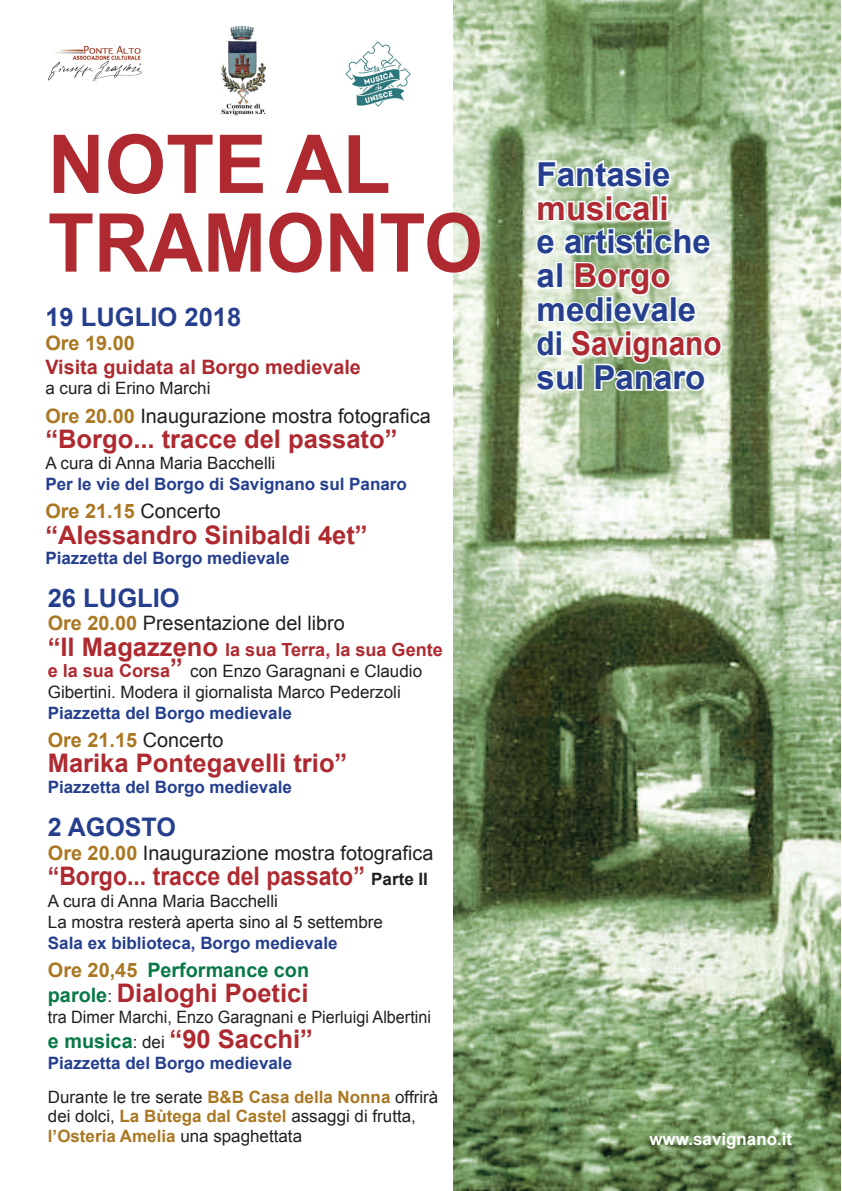
<style>
.page{position:relative;width:842px;height:1191px;background:#fff}
.page>*{position:absolute;margin:0;border:0;box-sizing:border-box;transform-origin:0 0}
.t1{font:700 81.2px/78.7px "Arial";color:#ae2a30}
.t2{font:700 33px/33.9px "Arial";color:#253f8e}
.t3{font:700 33px "Arial";color:#ae2a30}
.t4{font:700 25.6px "Arial";color:#ae2a30}
.t5{font:700 25.6px "Arial";color:#ae2a30;scale:.9 1}
.t6{font:700 25.6px "Arial";color:#253f8e}
.t7{font:19.9px "Arial";color:#231f20}
.t8{font:700 19.9px "Arial";color:#a72}
.t9{font:700 19.8px "Arial";color:#ae2a30}
.t10{font:700 19.8px "Arial";color:#087846}
.t11{font:700 18.1px "Arial";color:#ae2a30}
.t12{font:17px/21.1px "Arial";color:#231f20}
.t13{font:700 17px/33.8px "Arial";color:#253f8e}
.t14{font:17px "Arial";color:#231f20;scale:.95 1}
.t15{font:700 17px "Arial";color:#fff}
.s1{font-weight:700;color:#a72}
.s2{font-weight:400;color:#231f20}
.s3{font-size:25.6px}
.s4{font-weight:700;font-size:18.1px;color:#ae2a30}
.s5{font-weight:700;font-size:25.6px;color:#ae2a30}
.s6{font-size:17px;color:#231f20}
.s7{font-size:19.9px;color:#a72}
.s8{font-size:19.8px;color:#087846}
.s9{font-weight:400;font-size:17px;color:#231f20}
.s10{color:#a72}
.s11{color:#ae2a30}
</style>
<div class="page">
<img style="left:453px;top:0;width:387px;height:1191px">
<img style="left:221px;top:25px;width:45px;height:91px">
<img style="left:48px;top:45px;width:94px;height:37px">
<img style="left:345px;top:42px;width:65px;height:65px">
<svg style="left:533px;top:157px;width:191px;height:237px"></svg>
<h1 class="t1" style="left:48px;top:127px;width:436px">NOTE AL<br>TRAMONTO</h1>
<h3 class="t6" style="left:45px;top:300px;width:197px">19 LUGLIO 2018</h3>
<p class="t8" style="left:45px;top:330px;width:91px">Ore 19.00</p>
<p class="t9" style="left:45px;top:354px;width:317px">Visita guidata al Borgo medievale</p>
<p class="t12" style="left:45px;top:378px;width:167px">a cura di Erino Marchi</p>
<p class="t7" style="left:45px;top:402px;width:387px"><span class="s1">Ore 20.00</span> Inaugurazione mostra fotografica</p>
<h3 class="t4" style="left:45px;top:422px;width:354px">“Borgo... tracce del passato”</h3>
<p class="t12" style="left:45px;top:453px;width:232px">A cura di Anna Maria Bacchelli</p>
<p class="t13" style="left:45px;top:468px;width:363px">Per le vie del Borgo di Savignano sul Panaro</p>
<p class="t8" style="left:45px;top:498px;width:177px">Ore 21.15 <span class="s2">Concerto</span></p>
<h3 class="t4" style="left:45px;top:518px;width:324px">“Alessandro Sinibaldi 4et”</h3>
<p class="t13" style="left:45px;top:542px;width:246px">Piazzetta del Borgo medievale</p>
<h3 class="t6" style="left:48px;top:580px;width:134px">26 LUGLIO</h3>
<p class="t7" style="left:48px;top:610px;width:299px"><span class="s1">Ore 20.00</span> Presentazione del libro</p>
<p class="t11" style="left:48px;top:637px;width:397px"><span class="s3">“Il Magazzeno</span> la sua Terra, la sua Gente</p>
<p class="t12" style="left:48px;top:661px;width:376px"><span class="s4">e la sua Corsa</span><span class="s5">”</span> con Enzo Garagnani e Claudio<br>Gibertini. Modera il giornalista Marco Pederzoli</p>
<p class="t13" style="left:48px;top:696px;width:246px">Piazzetta del Borgo medievale</p>
<p class="t8" style="left:48px;top:726px;width:177px">Ore 21.15 <span class="s2">Concerto</span></p>
<h3 class="t4" style="left:48px;top:746px;width:301px">Marika Pontegavelli trio”</h3>
<p class="t13" style="left:48px;top:770px;width:246px">Piazzetta del Borgo medievale</p>
<h3 class="t6" style="left:48px;top:810px;width:130px">2 AGOSTO</h3>
<p class="t7" style="left:48px;top:840px;width:387px"><span class="s1">Ore 20.00</span> Inaugurazione mostra fotografica</p>
<h3 class="t5" style="left:48px;top:859px;width:424px">“Borgo... tracce del passato” <span class="s6">Parte II</span></h3>
<p class="t12" style="left:48px;top:890px;width:337px">A cura di Anna Maria Bacchelli<br>La mostra resterà aperta sino al 5 settembre</p>
<p class="t13" style="left:48px;top:926px;width:291px">Sala ex biblioteca, Borgo medievale</p>
<p class="t10" style="left:48px;top:956px;width:263px"><span class="s7">Ore 20,45</span> Performance con</p>
<h3 class="t4" style="left:48px;top:976px;width:262px"><span class="s8">parole</span><span class="s9">:</span> Dialoghi Poetici</h3>
<p class="t14" style="left:48px;top:1005px;width:405px">tra Dimer Marchi, Enzo Garagnani e Pierluigi Albertini</p>
<h3 class="t4" style="left:48px;top:1022px;width:267px"><span class="s8">e musica</span><span class="s9">: dei</span> “90 Sacchi”</h3>
<p class="t13" style="left:48px;top:1046px;width:392px">Piazzetta del Borgo medievale<br><span class="s2">Durante le tre serate</span> <span class="s10">B&amp;B Casa della Nonna</span> <span class="s2">offrirà</span></p>
<p class="t12" style="left:48px;top:1106px;width:370px;line-height:19.8px">dei dolci, <span class="s1">La Bùtega dal Castel</span> assaggi di frutta, <span class="s1">l’Osteria Amelia</span> una spaghettata</p>
<h2 class="t2" style="left:537px;top:158px;width:135px">Fantasie</h2>
<h2 class="t3" style="left:537px;top:186px;width:134px">musicali</h2>
<h2 class="t2" style="left:537px;top:226px;width:186px">e artistiche al <span class="s11">Borgo </span>medievale di <span class="s11">Savignano </span>sul Panaro</h2>
<p class="t15" style="left:649px;top:1127px;width:144px">www.savignano.it</p>
</div>
